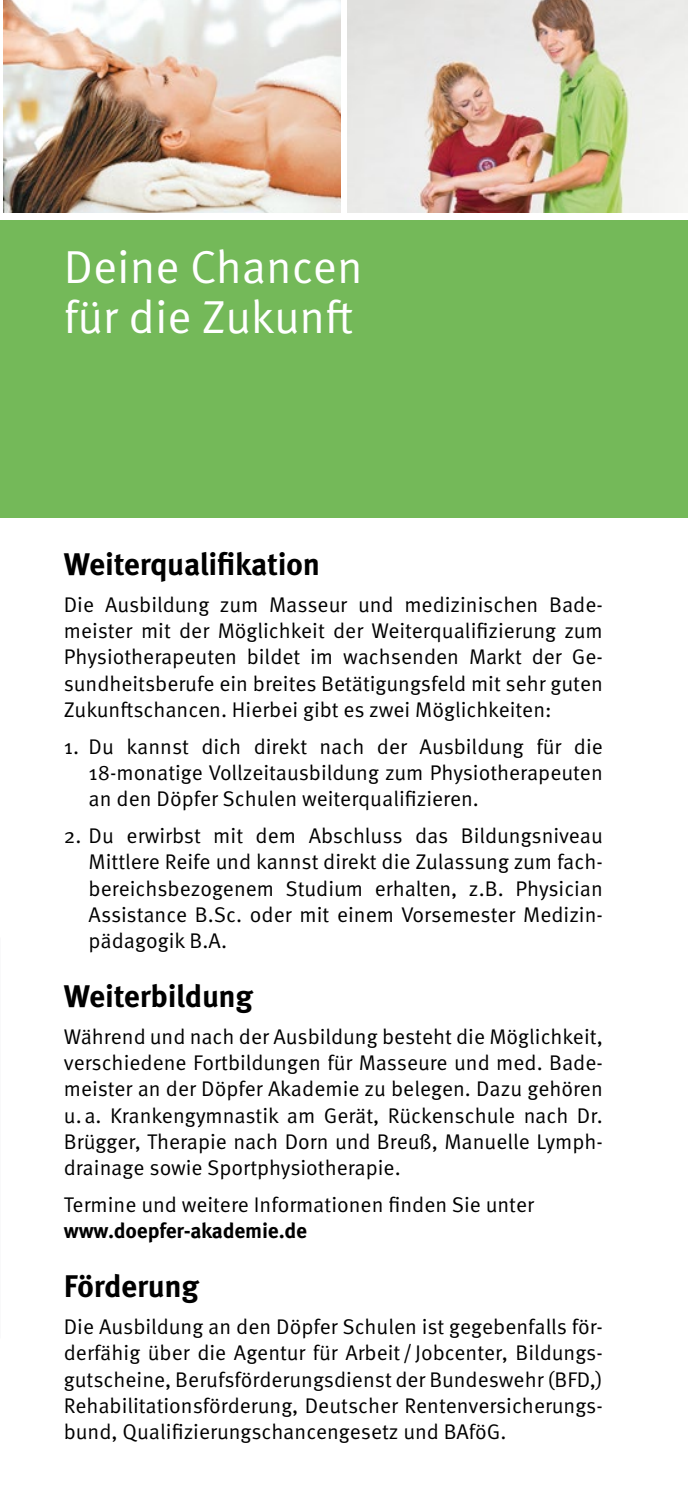
<style>
.page{position:relative;width:688px;height:1489px;background:#fff}
.page>*{position:absolute;margin:0;border:0;box-sizing:border-box;transform-origin:0 0}
.Head_1_-_18_5pt{font:46.25px/50px "Meta OT Norm";color:#fff}
.Head_2_-_12_5pt{font:700 31.25px "Meta OT";letter-spacing:-.01em;color:#000}
.Text_8_5pt_Block{font:21.25px/26.2px "Meta OT Norm";color:#000;text-align:justify}
.Text_8_5pt_Aufzählung{font:21.25px/26.2px "Meta OT Norm";color:#000;text-align:justify}
.s1{font-family:"Meta OT";font-weight:700}
</style>
<div class="page">
<div style="left:0;top:220px;width:687px;height:297px;background:#74b959"></div>
<img style="left:4px;top:0;width:336px;height:213px">
<img style="left:347px;top:0;width:340px;height:213px">
<p class="Head_1_-_18_5pt" style="left:64px;top:242px;width:300px">Deine Chancen für die Zukunft</p>
<p class="Head_2_-_12_5pt" style="left:64px;top:544px;width:258px">Weiterqualifikation</p>
<p class="Text_8_5pt_Block" style="left:64px;top:591px;width:540px">Die Ausbildung zum Masseur und medizinischen Bade&shy;meister mit der Möglichkeit der Weiterqualifizierung zum Physiotherapeuten bildet im wachsenden Markt der Ge&shy;sundheitsberufe ein breites Betätigungsfeld mit sehr guten Zukunftschancen. Hierbei gibt es zwei Möglichkeiten:</p>
<p class="Text_8_5pt_Aufzählung" style="left:89px;top:733px;width:515px;text-indent:-25px">1. Du kannst dich direkt nach der Ausbildung für die 18-monatige Vollzeitausbildung zum Physiotherapeuten an den Döpfer Schulen weiterqualifizieren.</p>
<p class="Text_8_5pt_Aufzählung" style="left:89px;top:822px;width:515px;text-indent:-25px">2. Du erwirbst mit dem Abschluss das Bildungsniveau Mittlere Reife und kannst direkt die Zulassung zum fach&shy;bereichsbezogenem Studium erhalten, z.B. Physician Assistance B.Sc. oder mit einem Vorsemester Medizin&shy;pädagogik B.A.</p>
<p class="Head_2_-_12_5pt" style="left:64px;top:976px;width:191px">Weiterbildung</p>
<p class="Text_8_5pt_Block" style="left:64px;top:1023px;width:540px">Während und nach der Ausbildung besteht die Möglichkeit, verschiedene Fortbildungen für Masseure und med. Bade&shy;meister an der Döpfer Akademie zu belegen. Dazu gehören u.a. Krankengymnastik am Gerät, Rückenschule nach Dr.<br>Brügger, Therapie nach Dorn und Breuß, Manuelle Lymph&shy;drainage sowie Sportphysiotherapie.</p>
<p class="Text_8_5pt_Block" style="left:64px;top:1191px;width:471px">Termine und weitere Informationen finden Sie unter <span class="s1">www.doepfer-akademie.de</span></p>
<p class="Head_2_-_12_5pt" style="left:64px;top:1266px;width:137px">Förderung</p>
<p class="Text_8_5pt_Block" style="left:64px;top:1313px;width:540px">Die Ausbildung an den Döpfer Schulen ist gegebenfalls för&shy;derfähig über die Agentur für Arbeit / Jobcenter, Bildungs&shy;gutscheine, Berufsförderungsdienst der Bundeswehr (BFD,)<br>Rehabilitationsförderung, Deutscher Rentenversicherungs&shy;bund, Qualifizierungschancengesetz und BAföG.</p>
</div>
